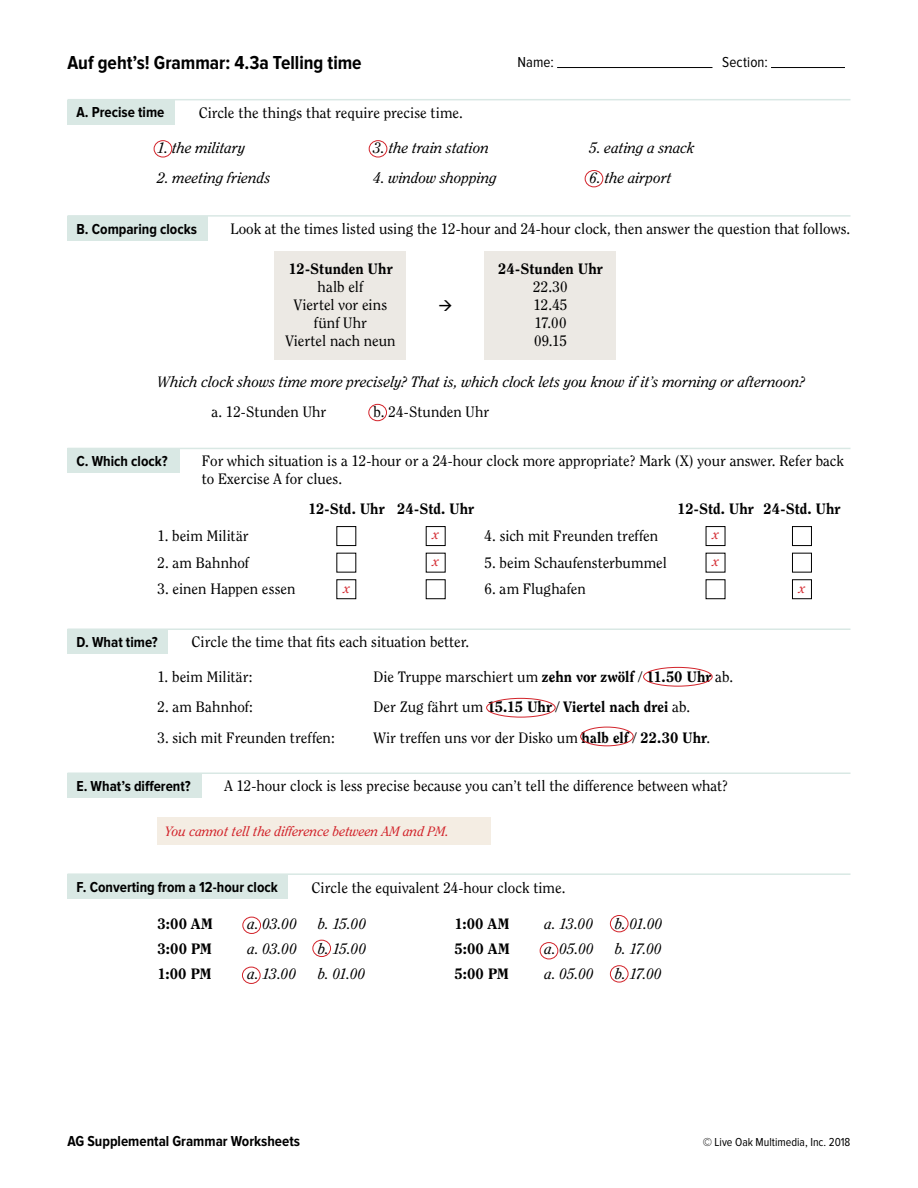
<style>
.page{position:relative;width:918px;height:1188px;background:#fff}
.page>*{position:absolute;margin:0;border:0;box-sizing:border-box;transform-origin:0 0}
.t1{font:700 19.5px "Proxima Nova Cond";color:#000}
.t2{font:15px/18px "Clearface Std";color:#000;text-align:center}
.t3{font:italic 15px "Clearface Std";color:#000}
.t4{font:800 15px "Clearface Std";letter-spacing:.005em;color:#000}
.t5{font:700 15px "Proxima Nova Cond";color:#000}
.t6{font:15px "Proxima Nova Cond";letter-spacing:.01em;color:#000}
.t7{font:italic 13.5px/26.4px "Clearface Std";color:#d2232a}
.t8{font:12px "Proxima Nova Cond";color:#000}
.s1{font-weight:800}
.s2{font-weight:400}
</style>
<div class="page">
<hr style="left:557px;top:67px;width:155px;height:1px;background:#000">
<hr style="left:771px;top:67px;width:74px;height:1px;background:#000">
<div style="left:274px;top:252px;width:132px;height:108px;background:#ece9e4"></div>
<div style="left:484px;top:252px;width:132px;height:108px;background:#ece9e4"></div>
<div style="left:337px;top:526px;width:19px;height:20px;border:1px solid #000"></div>
<div style="left:426px;top:526px;width:19px;height:20px;border:1px solid #000"></div>
<div style="left:706px;top:526px;width:19px;height:20px;border:1px solid #000"></div>
<div style="left:792px;top:526px;width:20px;height:20px;border:1px solid #000"></div>
<div style="left:792px;top:553px;width:20px;height:19px;border:1px solid #000"></div>
<div style="left:792px;top:580px;width:20px;height:19px;border:1px solid #000"></div>
<div style="left:68px;top:100px;width:108px;height:25px;background:#d9e8e4"></div>
<hr style="left:68px;top:99px;width:782px;height:1px;background:#d9e8e4">
<div style="left:68px;top:216px;width:140px;height:25px;background:#d9e8e4"></div>
<hr style="left:68px;top:215px;width:782px;height:2px;background:#d9e8e4">
<div style="left:68px;top:448px;width:112px;height:25px;background:#d9e8e4"></div>
<hr style="left:68px;top:448px;width:782px;height:1px;background:#d9e8e4">
<div style="left:68px;top:629px;width:100px;height:25px;background:#d9e8e4"></div>
<hr style="left:68px;top:628px;width:782px;height:2px;background:#d9e8e4">
<div style="left:68px;top:773px;width:134px;height:25px;background:#d9e8e4"></div>
<hr style="left:68px;top:772px;width:782px;height:2px;background:#d9e8e4">
<div style="left:157px;top:817px;width:333px;height:28px;background:#f4ede3"></div>
<div style="left:68px;top:874px;width:220px;height:25px;background:#d9e8e4"></div>
<hr style="left:68px;top:873px;width:782px;height:2px;background:#d9e8e4">
<div style="left:154px;top:140px;width:18px;height:17px;border:1px solid #d2232a;border-radius:50%"></div>
<div style="left:369px;top:140px;width:18px;height:17px;border:1px solid #d2232a;border-radius:50%"></div>
<div style="left:585px;top:170px;width:18px;height:17px;border:1px solid #d2232a;border-radius:50%"></div>
<div style="left:369px;top:404px;width:18px;height:17px;border:1px solid #d2232a;border-radius:50%"></div>
<div style="left:643px;top:667px;width:69px;height:19px;border:1px solid #d2232a;border-radius:50%"></div>
<div style="left:486px;top:698px;width:69px;height:19px;border:1px solid #d2232a;border-radius:50%"></div>
<div style="left:581px;top:727px;width:52px;height:19px;border:1px solid #d2232a;border-radius:50%"></div>
<div style="left:243px;top:917px;width:18px;height:17px;border:1px solid #d2232a;border-radius:50%"></div>
<div style="left:313px;top:940px;width:18px;height:17px;border:1px solid #d2232a;border-radius:50%"></div>
<div style="left:242px;top:967px;width:18px;height:17px;border:1px solid #d2232a;border-radius:50%"></div>
<div style="left:610px;top:915px;width:18px;height:17px;border:1px solid #d2232a;border-radius:50%"></div>
<div style="left:540px;top:942px;width:18px;height:17px;border:1px solid #d2232a;border-radius:50%"></div>
<div style="left:610px;top:966px;width:18px;height:16px;border:1px solid #d2232a;border-radius:50%"></div>
<h1 class="t1" style="left:68px;top:54px;width:296px">Auf geht’s! Grammar: 4.3a Telling time</h1>
<p class="t6" style="left:518px;top:55px;width:38px">Name:</p>
<p class="t6" style="left:722px;top:55px;width:47px">Section:</p>
<p class="t5" style="left:76px;top:105px;width:89px">A. Precise time</p>
<p class="t2" style="left:199px;top:104px;width:266px">Circle the things that require precise time.</p>
<p class="t3" style="left:158px;top:139px;width:90px">1. the military</p>
<p class="t3" style="left:374px;top:139px;width:117px">3. the train station</p>
<p class="t3" style="left:590px;top:139px;width:107px">5. eating a snack</p>
<p class="t3" style="left:158px;top:170px;width:115px">2. meeting friends</p>
<p class="t3" style="left:374px;top:170px;width:125px">4. window shopping</p>
<p class="t3" style="left:590px;top:170px;width:84px">6. the airport</p>
<p class="t5" style="left:76px;top:222px;width:122px">B. Comparing clocks</p>
<p class="t2" style="left:230px;top:220px;width:622px">Look at the times listed using the 12-hour and 24-hour clock, then answer the question that follows.</p>
<p class="t4" style="left:498px;top:259px;width:106px">24-Stunden Uhr</p>
<p class="t2" style="left:533px;top:277px;width:36px;text-align:justify">22.30<br>12.45<br>17.00<br>09.15</p>
<p class="t3" style="left:158px;top:373px;width:649px">Which clock shows time more precisely? That is, which clock lets you know if it’s morning or afternoon?</p>
<p class="t2" style="left:212px;top:403px;width:116px">a. 12-Stunden Uhr</p>
<p class="t2" style="left:374px;top:403px;width:117px">b. 24-Stunden Uhr</p>
<p class="t4" style="left:288px;top:259px;width:106px">12-Stunden Uhr</p>
<p class="t2" style="left:285px;top:277px;width:112px">halb elf<br>Viertel vor eins fünf Uhr<br>Viertel nach neun</p>
<p class="t5" style="left:76px;top:454px;width:93px">C. Which clock?</p>
<p class="t2" style="left:202px;top:452px;width:644px;text-align:left">For which situation is a 12-hour or a 24-hour clock more appropriate? Mark (X) your answer. Refer back to Exercise A for clues.</p>
<p class="t4" style="left:308px;top:500px;width:168px">12-Std. Uhr 24-Std. Uhr</p>
<p class="t4" style="left:677px;top:500px;width:165px">12-Std. Uhr 24-Std. Uhr</p>
<p class="t2" style="left:158px;top:527px;width:93px">1. beim Militär</p>
<p class="t2" style="left:485px;top:527px;width:175px">4. sich mit Freunden treffen</p>
<p class="t2" style="left:158px;top:553px;width:93px">2. am Bahnhof</p>
<p class="t2" style="left:485px;top:553px;width:184px">5. beim Schaufensterbummel</p>
<p class="t2" style="left:158px;top:580px;width:140px">3. einen Happen essen</p>
<p class="t2" style="left:485px;top:580px;width:103px">6. am Flughafen</p>
<p class="t7" style="left:433px;top:522px;width:8px">x x</p>
<p class="t7" style="left:344px;top:575px;width:8px">x</p>
<p class="t5" style="left:76px;top:635px;width:83px">D. What time?</p>
<p class="t2" style="left:191px;top:633px;width:279px">Circle the time that fits each situation better.</p>
<p class="t7" style="left:712px;top:521px;width:8px;line-height:26.8px">x x</p>
<p class="t2" style="left:158px;top:668px;width:97px">1. beim Militär:</p>
<p class="t2" style="left:374px;top:668px;width:361px">Die Truppe marschiert um <span class="s1">zehn vor zwölf</span> / <span class="s1">11.50 Uhr</span> ab.</p>
<p class="t2" style="left:158px;top:698px;width:97px">2. am Bahnhof:</p>
<p class="t4" style="left:374px;top:698px;width:318px"><span class="s2">Der Zug fährt um</span> 15.15 Uhr <span class="s2">/</span> Viertel nach drei <span class="s2">ab.</span></p>
<p class="t2" style="left:157px;top:728px;width:179px">3. sich mit Freunden treffen:</p>
<p class="t2" style="left:373px;top:728px;width:338px">Wir treffen uns vor der Disko um <span class="s1">halb elf</span> / <span class="s1">22.30 Uhr</span>.</p>
<p class="t5" style="left:76px;top:779px;width:116px">E. What’s different?</p>
<p class="t2" style="left:224px;top:777px;width:505px">A 12-hour clock is less precise because you can’t tell the difference between what?</p>
<p class="t7" style="left:165px;top:818px;width:285px">You cannot tell the difference between AM and PM.</p>
<p class="t5" style="left:76px;top:880px;width:203px">F. Converting from a 12-hour clock</p>
<p class="t2" style="left:311px;top:879px;width:256px">Circle the equivalent 24-hour clock time.</p>
<p class="t4" style="left:158px;top:915px;width:57px">3:00 AM</p>
<p class="t3" style="left:248px;top:915px;width:51px">a. 03.00</p>
<p class="t3" style="left:318px;top:915px;width:50px">b. 15.00</p>
<p class="t4" style="left:158px;top:940px;width:56px">3:00 PM</p>
<p class="t3" style="left:248px;top:940px;width:51px">a. 03.00</p>
<p class="t3" style="left:318px;top:940px;width:50px">b. 15.00</p>
<p class="t4" style="left:158px;top:965px;width:55px">1:00 PM</p>
<p class="t3" style="left:248px;top:965px;width:50px">a. 13.00</p>
<p class="t3" style="left:318px;top:965px;width:49px">b. 01.00</p>
<p class="t4" style="left:455px;top:915px;width:56px">1:00 AM</p>
<p class="t3" style="left:545px;top:915px;width:50px">a. 13.00</p>
<p class="t3" style="left:615px;top:915px;width:49px">b. 01.00</p>
<p class="t4" style="left:455px;top:940px;width:57px">5:00 AM</p>
<p class="t3" style="left:545px;top:940px;width:51px">a. 05.00</p>
<p class="t3" style="left:615px;top:940px;width:48px">b. 17.00</p>
<p class="t4" style="left:455px;top:965px;width:56px">5:00 PM</p>
<p class="t3" style="left:545px;top:965px;width:51px">a. 05.00</p>
<p class="t3" style="left:615px;top:965px;width:48px">b. 17.00</p>
<p class="t7" style="left:799px;top:575px;width:8px">x</p>
<p class="t5" style="left:68px;top:1134px;width:234px">AG Supplemental Grammar Worksheets</p>
<p class="t8" style="left:703px;top:1136px;width:149px">© Live Oak Multimedia, Inc. 2018</p>
</div>
